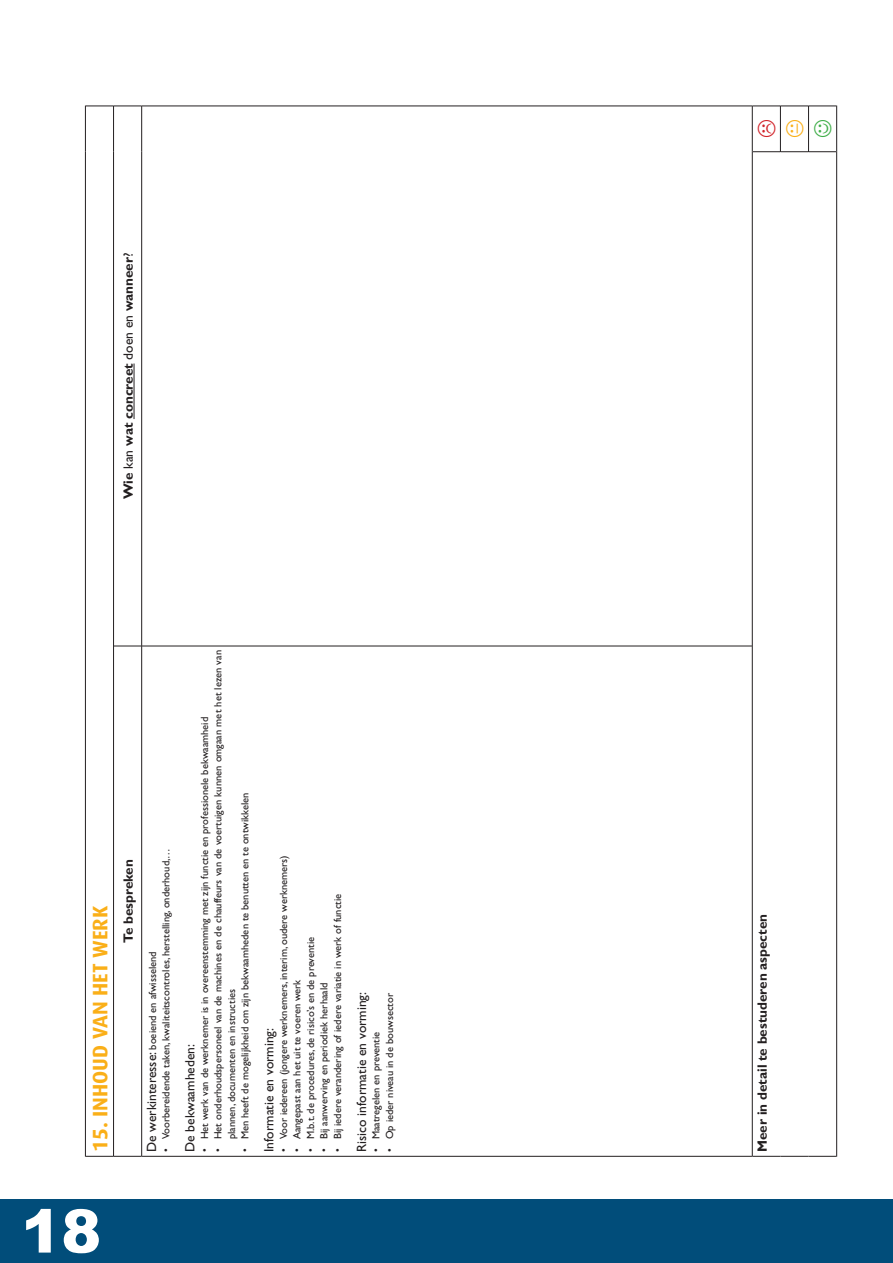
<style>
.page{position:relative;width:893px;height:1263px;background:#fff}
.page>*{position:absolute;margin:0;border:0;box-sizing:border-box;transform-origin:0 0}
.t1{font:900 60px "Arial";color:#fff}
.t2{font:700 21px "Dax";color:#faaf18}
.t3{font:700 13.5px "Gill Sans";color:#231f20}
.t4{font:13.5px "Gill Sans";color:#231f20}
.t5{font:10.5px/13.5px "Gill Sans";color:#231f20}
.s1{font-weight:400}
.s2{font-size:13.5px}
</style>
<div class="page">
<div style="left:0;top:1199px;width:893px;height:64px;background:#014d7a"></div>
<hr style="left:85px;top:646px;width:1px;height:511px;background:#231f20">
<hr style="left:85px;top:152px;width:1px;height:494px;background:#231f20">
<hr style="left:85px;top:106px;width:1px;height:46px;background:#231f20">
<hr style="left:113px;top:646px;width:1px;height:511px;background:#231f20">
<svg style="left:86px;top:1156px;width:55px;height:1px"></svg>
<hr style="left:113px;top:152px;width:1px;height:494px;background:#231f20">
<svg style="left:114px;top:646px;width:27px;height:1px"></svg>
<hr style="left:113px;top:106px;width:1px;height:46px;background:#231f20">
<svg style="left:86px;top:106px;width:55px;height:1px"></svg>
<hr style="left:141px;top:646px;width:1px;height:511px;background:#231f20">
<hr style="left:142px;top:1156px;width:610px;height:1px;background:#231f20">
<hr style="left:141px;top:152px;width:1px;height:494px;background:#231f20">
<hr style="left:142px;top:646px;width:610px;height:1px;background:#231f20">
<hr style="left:141px;top:106px;width:1px;height:46px;background:#231f20">
<hr style="left:142px;top:106px;width:610px;height:1px;background:#231f20">
<hr style="left:752px;top:646px;width:1px;height:511px;background:#231f20">
<hr style="left:752px;top:152px;width:1px;height:494px;background:#231f20">
<svg style="left:753px;top:1156px;width:83px;height:1px"></svg>
<hr style="left:836px;top:646px;width:1px;height:511px;background:#231f20">
<hr style="left:836px;top:152px;width:1px;height:494px;background:#231f20">
<hr style="left:752px;top:106px;width:1px;height:46px;background:#231f20">
<hr style="left:780px;top:106px;width:1px;height:46px;background:#231f20">
<hr style="left:808px;top:106px;width:1px;height:46px;background:#231f20">
<svg style="left:753px;top:151px;width:83px;height:1px"></svg>
<svg style="left:753px;top:106px;width:83px;height:1px"></svg>
<hr style="left:836px;top:106px;width:1px;height:46px;background:#231f20">
<hr style="left:134px;top:363px;width:1px;height:56px;background:#231f20">
<p class="t3" style="left:120px;top:499px;width:248px;rotate:-90deg">Wie <span class="s1">kan</span> wat concreet <span class="s1">doen en</span> wanneer<span class="s1">?</span></p>
<h2 class="t2" style="left:88px;top:1152px;width:248px;rotate:-90deg">15. Inhoud van het werk</h2>
<p class="t3" style="left:120px;top:943px;width:85px;rotate:-90deg">Te bespreken</p>
<p class="t5" style="left:159px;top:1152px;width:305px;rotate:-90deg">• Voorbereidende taken, kwaliteitscontroles, herstelling, onderhoud,…</p>
<p class="t5" style="left:146px;top:1152px;width:202px;rotate:-90deg"><span class="s2">De werkinteresse:</span> boeiend en afwisselend</p>
<p class="t5" style="left:211px;top:1139px;width:491px;text-indent:-13px;rotate:-90deg">• Het onderhoudspersoneel van de machines en de chauffeurs van de voertuigen kunnen omgaan met het lezen van plannen, documenten en instructies</p>
<p class="t5" style="left:198px;top:1152px;width:437px;rotate:-90deg">• Het werk van de werknemer is in overeenstemming met zijn functie en professionele bekwaamheid</p>
<p class="t5" style="left:238px;top:1152px;width:361px;rotate:-90deg">• Men heeft de mogelijkheid om zijn bekwaamheden te benutten en te ontwikkelen</p>
<p class="t4" style="left:182px;top:1152px;width:109px;rotate:-90deg">De bekwaamheden:</p>
<p class="t5" style="left:277px;top:1152px;width:298px;rotate:-90deg">• Voor iedereen (jongere werknemers, interim, oudere werknemers)</p>
<p class="t5" style="left:331px;top:1152px;width:260px;rotate:-90deg">• Bij iedere verandering of iedere variatie in werk of functie</p>
<p class="t5" style="left:304px;top:1152px;width:217px;rotate:-90deg">• M.b.t. de procedures, de risico’s en de preventie</p>
<p class="t5" style="left:290px;top:1152px;width:174px;rotate:-90deg">• Aangepast aan het uit te voeren werk</p>
<p class="t5" style="left:317px;top:1152px;width:171px;rotate:-90deg">• Bij aanwerving en periodiek herhaald</p>
<p class="t4" style="left:261px;top:1152px;width:126px;rotate:-90deg">Informatie en vorming:</p>
<p class="t4" style="left:354px;top:1152px;width:162px;rotate:-90deg">Risico informatie en vorming:</p>
<p class="t5" style="left:383px;top:1152px;width:160px;rotate:-90deg">• Op ieder niveau in de bouwsector</p>
<p class="t5" style="left:369px;top:1152px;width:122px;rotate:-90deg">• Maatregelen en preventie</p>
<h1 class="t1" style="left:21px;top:1198px;width:77px">18</h1>
<p class="t3" style="left:754px;top:1152px;width:240px;rotate:-90deg">Meer in detail te bestuderen aspecten</p>
</div>
